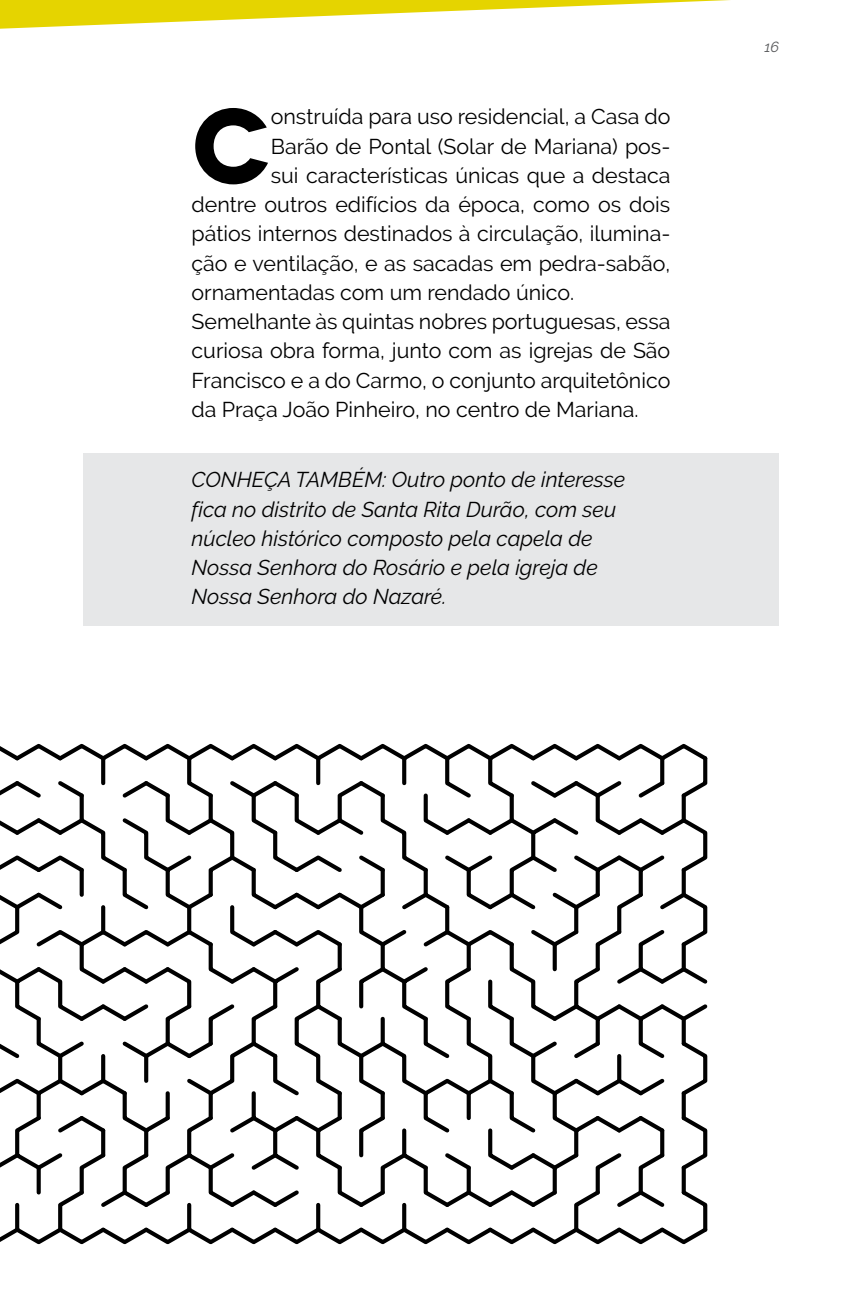
<style>
.page{position:relative;width:862px;height:1308px;background:#fff}
.page>*{position:absolute;margin:0;border:0;box-sizing:border-box;transform-origin:0 0}
.t1{font:700 104.85px "Novecentowide";color:#000}
.t2{font:21.38px "Raleway";color:#000}
.t3{font:italic 21.38px/29.2px "Raleway";color:#000}
.t4{font:italic 14.62px "Raleway";color:#58595b}
</style>
<div class="page">
<svg style="left:0;top:0;width:730px;height:29px"></svg>
<div style="left:83px;top:453px;width:695px;height:172px;background:#e6e7e8"></div>
<svg style="left:0;top:744px;width:707px;height:500px"></svg>
<h1 class="t1" style="left:191px;top:80px;width:81px">C</h1>
<p class="t2" style="left:270px;top:104px;width:401px">onstruída para uso residencial, a Casa do</p>
<p class="t2" style="left:270px;top:134px;width:401px">Barão de Pontal (Solar de Mariana) pos-</p>
<p class="t2" style="left:270px;top:163px;width:401px">sui características únicas que a destaca</p>
<p class="t2" style="left:191px;top:192px;width:480px">dentre outros edifícios da época, como os dois</p>
<p class="t2" style="left:191px;top:221px;width:480px">pátios internos destinados à circulação, ilumina-</p>
<p class="t2" style="left:191px;top:251px;width:480px">ção e ventilação, e as sacadas em pedra-sabão,</p>
<p class="t2" style="left:191px;top:280px;width:384px">ornamentadas com um rendado único.</p>
<p class="t2" style="left:191px;top:309px;width:480px">Semelhante às quintas nobres portuguesas, essa</p>
<p class="t2" style="left:191px;top:338px;width:480px">curiosa obra forma, junto com as igrejas de São</p>
<p class="t2" style="left:191px;top:368px;width:480px">Francisco e a do Carmo, o conjunto arquitetônico</p>
<p class="t2" style="left:191px;top:397px;width:448px">da Praça João Pinheiro, no centro de Mariana.</p>
<p class="t3" style="left:191px;top:465px;width:435px">CONHEÇA TAMBÉM: Outro ponto de interesse fica no distrito de Santa Rita Durão, com seu núcleo histórico composto pela capela de Nossa Senhora do Rosário e pela igreja de Nossa Senhora do Nazaré.</p>
<p class="t4" style="left:764px;top:39px;width:16px">16</p>
</div>
